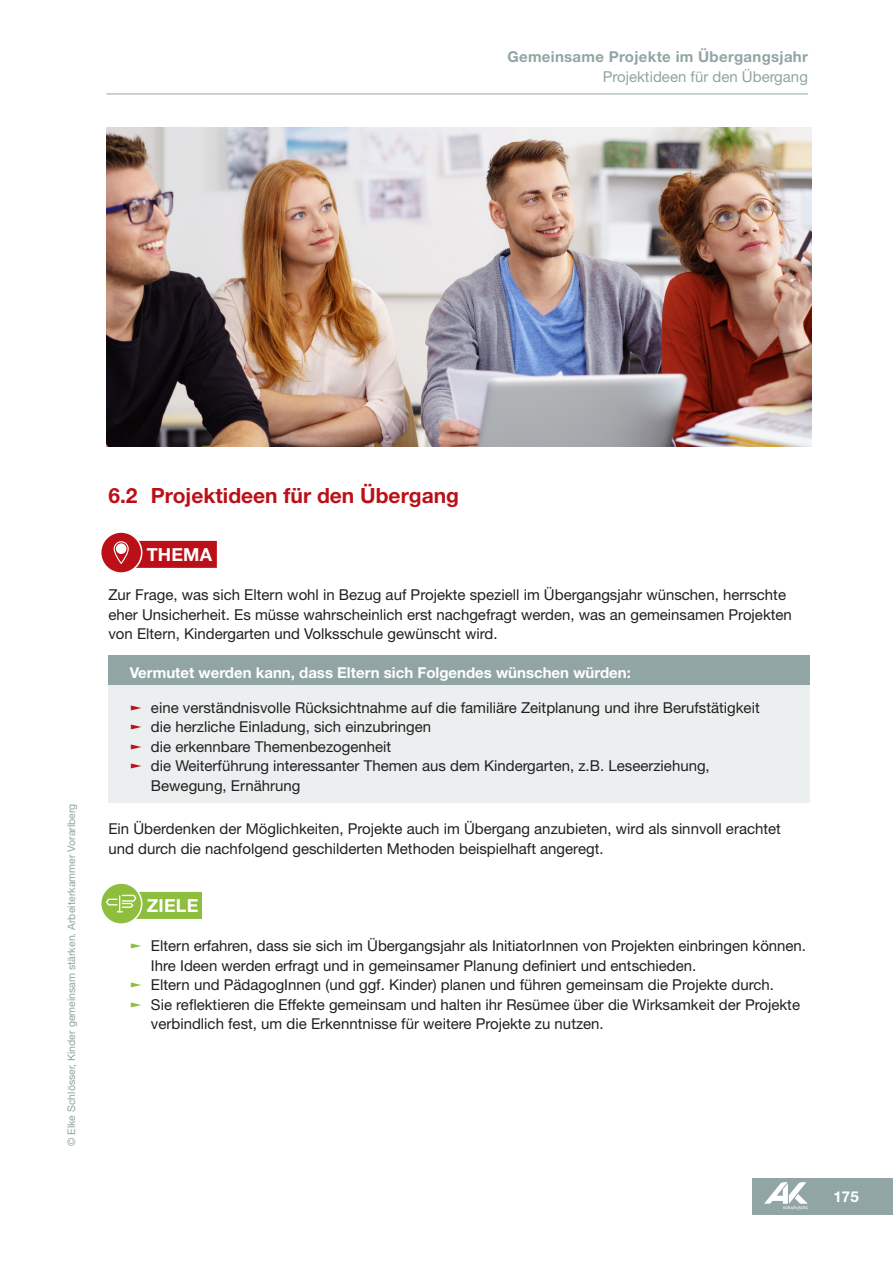
<style>
.page{position:relative;width:893px;height:1263px;background:#fff}
.page>*{position:absolute;margin:0;border:0;box-sizing:border-box;transform-origin:0 0}
.t1{font:700 21px "Helvetica Neue LT";color:#bb1018}
.t2{font:700 18px "Helvetica Neue LT";letter-spacing:.01em;color:#fff}
.t3{font:15px/19.5px "Helvetica Neue LT";color:#231f20}
.t4{font:700 15px "Helvetica Neue LT";color:#fff}
.t5{font:700 15px "Helvetica Neue LT";letter-spacing:.02em;color:#91a5a4}
.t6{font:15px "Helvetica Neue LT";color:#91a5a4}
.t7{font:10.5px "Helvetica Neue LT";color:#91a5a4}
.s1{color:#bb1018}
.s2{color:#8dbe3e}
</style>
<div class="page">
<div style="left:753px;top:1178px;width:140px;height:36px;background:#91a5a4"></div>
<svg style="left:764px;top:1182px;width:44px;height:27px"></svg>
<hr style="left:106px;top:94px;width:702px;height:1px;background:#91a5a4">
<div style="left:108px;top:541px;width:109px;height:27px;background:#bb1018"></div>
<div style="left:108px;top:656px;width:702px;height:36px;background:#91a5a4"></div>
<div style="left:108px;top:686px;width:702px;height:19px;background:#ebefef"></div>
<div style="left:108px;top:705px;width:702px;height:19px;background:#ebefef"></div>
<div style="left:108px;top:725px;width:702px;height:22px;background:#ebefef"></div>
<div style="left:108px;top:744px;width:702px;height:23px;background:#ebefef"></div>
<div style="left:108px;top:764px;width:702px;height:38px;background:#ebefef"></div>
<div style="left:108px;top:892px;width:94px;height:27px;background:#8dbe3e"></div>
<div style="left:101px;top:532px;width:41px;height:41px;background:#bb1018;border-radius:50%"></div>
<div style="left:100px;top:531px;width:42px;height:43px;border:2px solid #fff;border-radius:50%"></div>
<svg style="left:114px;top:541px;width:15px;height:23px"></svg>
<div style="left:116px;top:544px;width:10px;height:9px;background:#fff;border-radius:50%"></div>
<div style="left:101px;top:883px;width:41px;height:41px;background:#8dbe3e;border-radius:50%"></div>
<div style="left:100px;top:882px;width:42px;height:43px;border:2px solid #fff;border-radius:50%"></div>
<svg style="left:106px;top:895px;width:31px;height:17px"></svg>
<img style="left:107px;top:128px;width:704px;height:318px">
<p class="t5" style="left:507px;top:48px;width:302px">Gemeinsame Projekte im Übergangsjahr</p>
<p class="t6" style="left:603px;top:67px;width:207px">Projektideen für den Übergang</p>
<p class="t7" style="left:65px;top:1146px;width:344px;rotate:-90deg">© Elke Schlösser, Kinder gemeinsam stärken. Arbeiterkammer Vorarlberg</p>
<h1 class="t1" style="left:108px;top:482px;width:352px">6.2 Projektideen für den Übergang</h1>
<p class="t2" style="left:147px;top:543px;width:67px">THEMA</p>
<p class="t3" style="left:108px;top:585px;width:685px">Zur Frage, was sich Eltern wohl in Bezug auf Projekte speziell im Übergangsjahr wünschen, herrschte eher Unsicherheit. Es müsse wahrscheinlich erst nachgefragt werden, was an gemeinsamen Projekten von Eltern, Kindergarten und Volksschule gewünscht wird.</p>
<p class="t4" style="left:130px;top:663px;width:503px">Vermutet werden kann, dass Eltern sich Folgendes wünschen würden:</p>
<p class="t3" style="left:130px;top:697px;width:631px"><span class="s1">❑</span> eine verständnisvolle Rücksichtnahme auf die familiäre Zeitplanung und ihre Berufstätigkeit</p>
<p class="t3" style="left:130px;top:717px;width:303px"><span class="s1">❑</span> die herzliche Einladung, sich einzubringen</p>
<p class="t3" style="left:130px;top:736px;width:263px"><span class="s1">❑</span> die erkennbare Themenbezogenheit</p>
<p class="t3" style="left:151px;top:756px;width:560px;text-indent:-21px"><span class="s1">❑</span> die Weiterführung interessanter Themen aus dem Kindergarten, z.B. Leseerziehung,<br>Bewegung, Ernährung</p>
<p class="t3" style="left:108px;top:819px;width:674px">Ein Überdenken der Möglichkeiten, Projekte auch im Übergang anzubieten, wird als sinnvoll erachtet und durch die nachfolgend geschilderten Methoden beispielhaft angeregt.</p>
<p class="t2" style="left:147px;top:894px;width:53px">ZIELE</p>
<p class="t3" style="left:151px;top:936px;width:657px;text-indent:-21px"><span class="s2">❑</span> Eltern erfahren, dass sie sich im Übergangsjahr als InitiatorInnen von Projekten einbringen können.<br>Ihre Ideen werden erfragt und in gemeinsamer Planung definiert und entschieden.</p>
<p class="t3" style="left:130px;top:975px;width:646px"><span class="s2">❑</span> Eltern und PädagogInnen (und ggf. Kinder) planen und führen gemeinsam die Projekte durch.</p>
<p class="t3" style="left:151px;top:994px;width:651px;text-indent:-21px"><span class="s2">❑</span> Sie reflektieren die Effekte gemeinsam und halten ihr Resümee über die Wirksamkeit der Projekte verbindlich fest, um die Erkenntnisse für weitere Projekte zu nutzen.</p>
<p class="t4" style="left:833px;top:1188px;width:27px">175</p>
</div>
